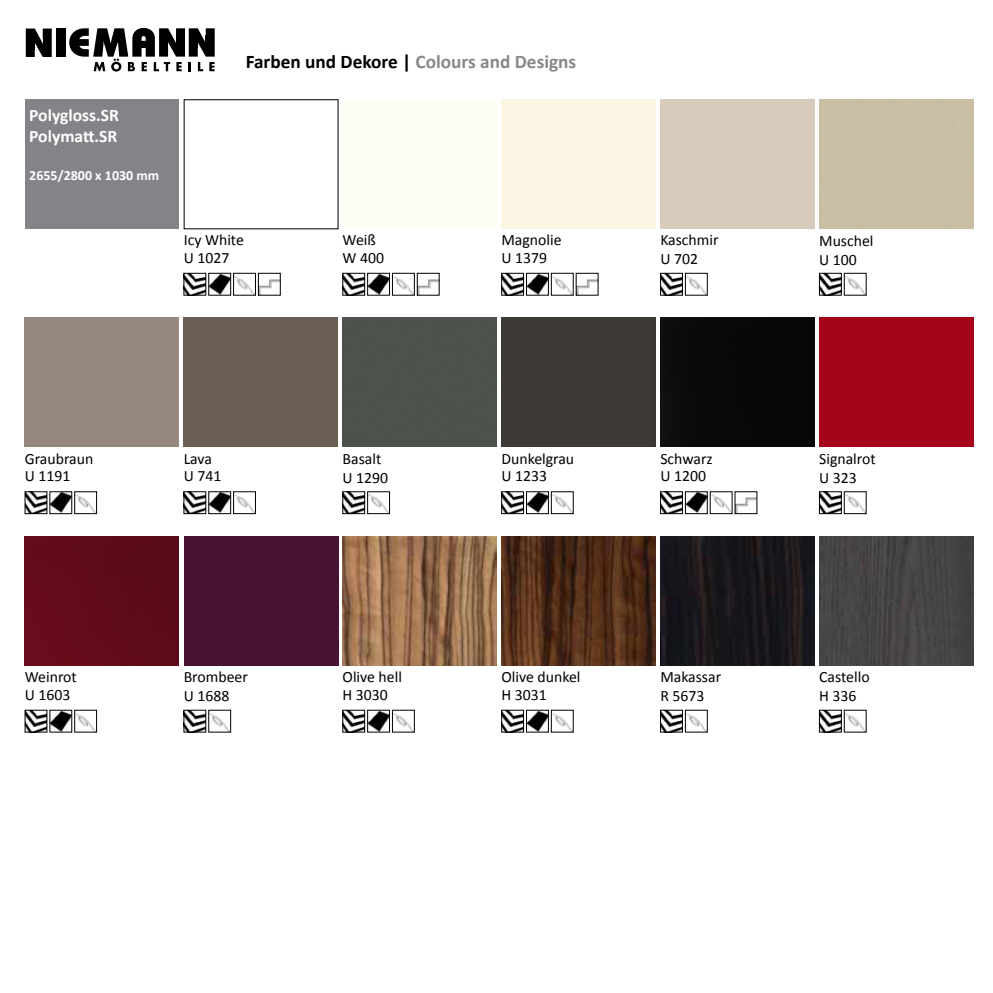
<style>
.page{position:relative;width:993px;height:993px;background:#fff}
.page>*{position:absolute;margin:0;border:0;box-sizing:border-box;transform-origin:0 0}
.t1{font:700 19.25px "Calibri";color:#87888a}
.t2{font:700 17.5px/21px "Calibri";color:#fff}
.t3{font:15.75px/17.5px "Calibri";color:#000}
.t4{font:700 14px "Calibri";color:#fff}
.s1{color:#000}
</style>
<div class="page">
<div style="left:57px;top:28px;width:9px;height:29px;background:#000"></div>
<svg style="left:26px;top:29px;width:26px;height:28px"></svg>
<svg style="left:69px;top:28px;width:146px;height:44px"></svg>
<img style="left:819px;top:536px;width:153px;height:129px">
<img style="left:342px;top:536px;width:154px;height:129px">
<img style="left:501px;top:536px;width:154px;height:129px">
<img style="left:660px;top:536px;width:154px;height:129px">
<div style="left:184px;top:317px;width:153px;height:129px;background:#6b5e54"></div>
<div style="left:660px;top:317px;width:154px;height:129px;background:#070808"></div>
<div style="left:501px;top:318px;width:154px;height:128px;background:#3d3935"></div>
<div style="left:342px;top:317px;width:154px;height:129px;background:#4d524d"></div>
<div style="left:25px;top:536px;width:154px;height:129px;background:#610b19"></div>
<div style="left:25px;top:99px;width:154px;height:129px;background:#828488"></div>
<div style="left:184px;top:536px;width:154px;height:129px;background:#461431"></div>
<img style="left:260px;top:279px;width:18px;height:14px">
<div style="left:258px;top:273px;width:22px;height:22px;border:1px solid #000"></div>
<img style="left:210px;top:275px;width:19px;height:18px">
<div style="left:208px;top:273px;width:23px;height:22px;border:1px solid #000"></div>
<img style="left:186px;top:275px;width:18px;height:18px">
<div style="left:184px;top:273px;width:22px;height:22px;border:1px solid #000"></div>
<img style="left:235px;top:276px;width:18px;height:17px">
<div style="left:233px;top:273px;width:22px;height:22px;border:1px solid #000"></div>
<img style="left:369px;top:275px;width:18px;height:18px">
<div style="left:367px;top:273px;width:22px;height:22px;border:1px solid #000"></div>
<img style="left:344px;top:275px;width:19px;height:18px">
<div style="left:342px;top:273px;width:23px;height:22px;border:1px solid #000"></div>
<img style="left:394px;top:276px;width:18px;height:17px">
<div style="left:392px;top:273px;width:22px;height:22px;border:1px solid #000"></div>
<img style="left:528px;top:275px;width:18px;height:18px">
<div style="left:526px;top:273px;width:22px;height:22px;border:1px solid #000"></div>
<img style="left:503px;top:275px;width:18px;height:18px">
<div style="left:501px;top:273px;width:22px;height:22px;border:1px solid #000"></div>
<img style="left:553px;top:276px;width:18px;height:17px">
<div style="left:551px;top:273px;width:22px;height:22px;border:1px solid #000"></div>
<img style="left:662px;top:275px;width:18px;height:18px">
<div style="left:660px;top:273px;width:22px;height:22px;border:1px solid #000"></div>
<img style="left:687px;top:276px;width:18px;height:17px">
<div style="left:685px;top:273px;width:22px;height:22px;border:1px solid #000"></div>
<img style="left:821px;top:275px;width:18px;height:18px">
<div style="left:819px;top:273px;width:22px;height:22px;border:1px solid #000"></div>
<img style="left:845px;top:276px;width:19px;height:17px">
<div style="left:843px;top:273px;width:23px;height:22px;border:1px solid #000"></div>
<img style="left:27px;top:493px;width:18px;height:18px">
<div style="left:25px;top:491px;width:22px;height:22px;border:1px solid #000"></div>
<img style="left:76px;top:494px;width:19px;height:17px">
<div style="left:74px;top:491px;width:23px;height:22px;border:1px solid #000"></div>
<img style="left:344px;top:493px;width:19px;height:18px">
<div style="left:342px;top:491px;width:23px;height:22px;border:1px solid #000"></div>
<img style="left:369px;top:494px;width:18px;height:17px">
<img style="left:528px;top:493px;width:18px;height:18px">
<div style="left:526px;top:491px;width:22px;height:22px;border:1px solid #000"></div>
<img style="left:503px;top:493px;width:18px;height:18px">
<div style="left:501px;top:491px;width:22px;height:22px;border:1px solid #000"></div>
<img style="left:553px;top:494px;width:18px;height:17px">
<img style="left:687px;top:493px;width:18px;height:18px">
<div style="left:685px;top:491px;width:22px;height:22px;border:1px solid #000"></div>
<img style="left:662px;top:493px;width:18px;height:18px">
<div style="left:660px;top:491px;width:22px;height:22px;border:1px solid #000"></div>
<img style="left:711px;top:494px;width:19px;height:17px">
<img style="left:52px;top:711px;width:18px;height:19px">
<img style="left:27px;top:711px;width:18px;height:19px">
<div style="left:25px;top:709px;width:22px;height:23px;border:1px solid #000"></div>
<img style="left:76px;top:713px;width:19px;height:17px">
<div style="left:74px;top:709px;width:23px;height:23px;border:1px solid #000"></div>
<img style="left:186px;top:711px;width:18px;height:19px">
<div style="left:184px;top:709px;width:22px;height:23px;border:1px solid #000"></div>
<img style="left:210px;top:713px;width:19px;height:17px">
<div style="left:208px;top:709px;width:23px;height:23px;border:1px solid #000"></div>
<img style="left:369px;top:711px;width:18px;height:19px">
<div style="left:367px;top:709px;width:22px;height:23px;border:1px solid #000"></div>
<img style="left:344px;top:711px;width:19px;height:19px">
<div style="left:342px;top:709px;width:23px;height:23px;border:1px solid #000"></div>
<img style="left:394px;top:713px;width:18px;height:17px">
<img style="left:528px;top:711px;width:18px;height:19px">
<div style="left:526px;top:709px;width:22px;height:23px;border:1px solid #000"></div>
<img style="left:503px;top:711px;width:18px;height:19px">
<div style="left:501px;top:709px;width:22px;height:23px;border:1px solid #000"></div>
<img style="left:553px;top:713px;width:18px;height:17px">
<img style="left:662px;top:711px;width:18px;height:19px">
<div style="left:660px;top:709px;width:22px;height:23px;border:1px solid #000"></div>
<img style="left:687px;top:713px;width:18px;height:17px">
<img style="left:821px;top:711px;width:18px;height:19px">
<div style="left:819px;top:709px;width:22px;height:23px;border:1px solid #000"></div>
<img style="left:845px;top:713px;width:19px;height:17px">
<img style="left:577px;top:279px;width:19px;height:14px">
<div style="left:575px;top:273px;width:23px;height:22px;border:1px solid #000"></div>
<img style="left:736px;top:496px;width:18px;height:15px">
<img style="left:419px;top:279px;width:18px;height:14px">
<div style="left:417px;top:273px;width:22px;height:22px;border:1px solid #000"></div>
<div style="left:819px;top:317px;width:153px;height:129px;background:#a6041b"></div>
<img style="left:821px;top:493px;width:18px;height:18px">
<div style="left:819px;top:491px;width:22px;height:22px;border:1px solid #000"></div>
<img style="left:845px;top:494px;width:19px;height:17px">
<img style="left:52px;top:493px;width:18px;height:18px">
<img style="left:186px;top:493px;width:18px;height:18px">
<div style="left:184px;top:491px;width:22px;height:22px;border:1px solid #000"></div>
<img style="left:235px;top:494px;width:18px;height:17px">
<img style="left:210px;top:493px;width:19px;height:18px">
<div style="left:208px;top:491px;width:23px;height:22px;border:1px solid #000"></div>
<p class="t2" style="left:29px;top:104px;width:91px">Polygloss.SR<br>Polymatt.SR</p>
<p class="t4" style="left:29px;top:166px;width:131px">2655/2800 x 1030 mm</p>
<p class="t1" style="left:246px;top:49px;width:332px"><span class="s1">Farben und Dekore |</span> Colours and Designs</p>
<p class="t3" style="left:184px;top:230px;width:62px">Icy White<br>U 1027</p>
<p class="t3" style="left:342px;top:230px;width:43px">Weiß<br>W 400</p>
<p class="t3" style="left:501px;top:230px;width:62px">Magnolie<br>U 1379</p>
<p class="t3" style="left:660px;top:230px;width:60px;line-height:18.9px">Kaschmir<br>U 702</p>
<p class="t3" style="left:25px;top:449px;width:70px">Graubraun<br>U 1191</p>
<p class="t3" style="left:184px;top:449px;width:39px">Lava<br>U 741</p>
<p class="t3" style="left:660px;top:449px;width:54px">Schwarz<br>U 1200</p>
<p class="t3" style="left:342px;top:448px;width:47px;line-height:18.9px">Basalt<br>U 1290</p>
<p class="t3" style="left:501px;top:449px;width:74px">Dunkelgrau<br>U 1233</p>
<p class="t3" style="left:819px;top:231px;width:56px;line-height:18.9px">Muschel<br>U 100</p>
<p class="t3" style="left:819px;top:448px;width:58px;line-height:18.9px">Signalrot<br>U 323</p>
<p class="t3" style="left:25px;top:667px;width:53px">Weinrot<br>U 1603</p>
<p class="t3" style="left:184px;top:666px;width:66px;line-height:18.9px">Brombeer<br>U 1688</p>
<p class="t3" style="left:342px;top:667px;width:61px">Olive hell<br>H 3030</p>
<p class="t3" style="left:501px;top:667px;width:80px">Olive dunkel<br>H 3031</p>
<p class="t3" style="left:819px;top:666px;width:52px;line-height:18.9px">Castello<br>H 336</p>
<p class="t3" style="left:660px;top:666px;width:62px;line-height:18.9px">Makassar<br>R 5673</p>
</div>
